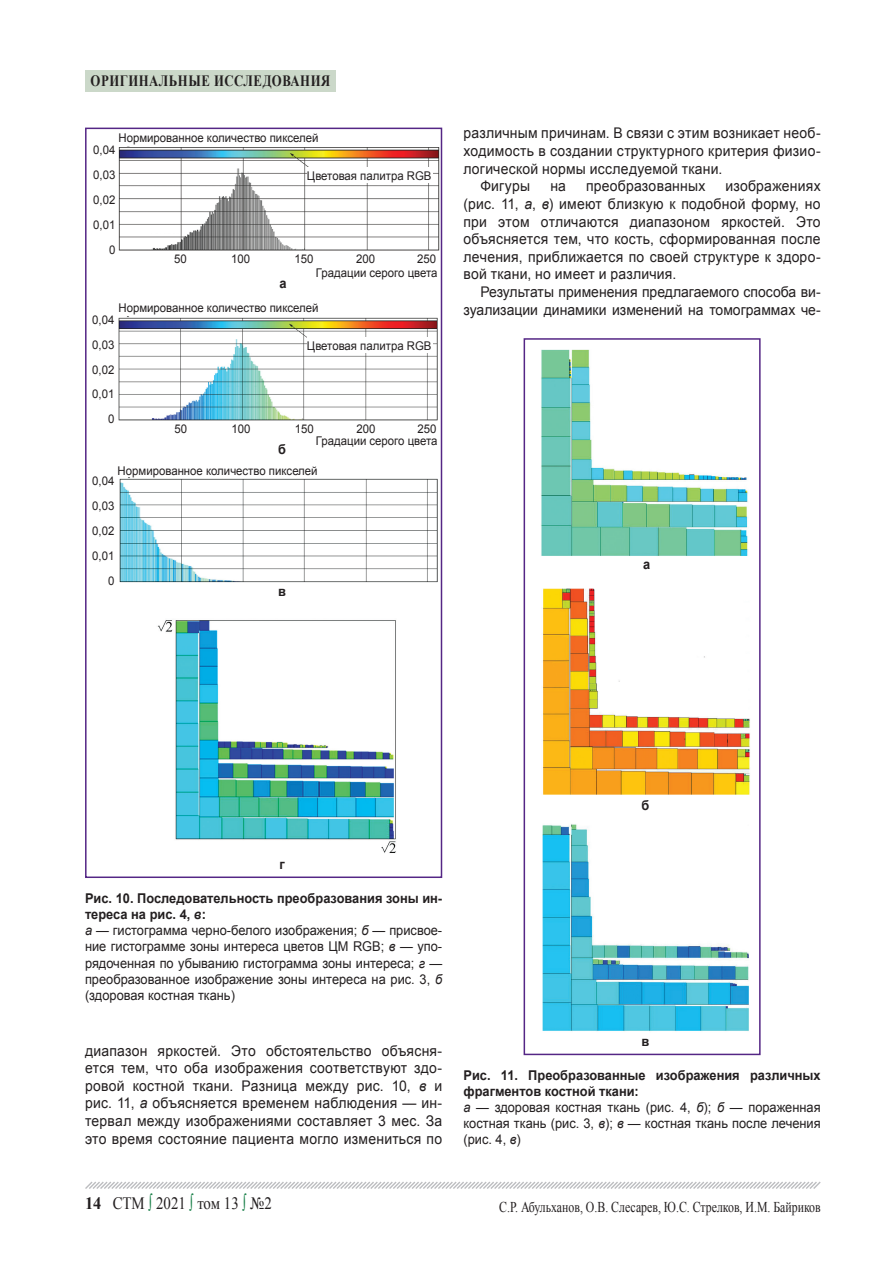
<style>
.page{position:relative;width:893px;height:1276px;background:#fff}
.page>*{position:absolute;margin:0;border:0;box-sizing:border-box;transform-origin:0 0}
.t1{font:17.4px "Times New Roman";color:#231f20;scale:.86 1}
.t2{font:700 15.75px "Times New Roman";letter-spacing:.04em;color:#231f20;scale:.81 1}
.Колонтитул{font:15px "Times New Roman";color:#231f20;scale:.79 1}
.Основной_текст{font:14.7px/17.7px "Arial";letter-spacing:.015em;color:#231f20;text-align:justify;scale:.95 1}
.Подрис_подпись{font:13.5px/16.2px "Arial";color:#231f20;text-align:justify;scale:.95 1}
.Подрис_подпись-2{font:700 13.5px/16.2px "Arial";color:#231f20;scale:.95 1}
.Jdiagr{font:12px "Arial";color:#231f20;scale:.95 1}
.Jsnos_copy{font:12px "Arial";letter-spacing:.005em;color:#231f20;scale:.95 1}
.s1{font-style:italic}
.s2{font-weight:700}
.s3{color:#127c43}
</style>
<div class="page">
<svg style="left:85px;top:1181px;width:736px;height:8px"></svg>
<div style="left:85px;top:70px;width:251px;height:21px;background:#cbd8c9"></div>
<img style="left:118px;top:146px;width:325px;height:105px">
<img style="left:118px;top:316px;width:320px;height:105px">
<img style="left:119px;top:478px;width:319px;height:105px">
<div style="left:307px;top:167px;width:126px;height:16px;background:#fff"></div>
<div style="left:307px;top:337px;width:126px;height:16px;background:#fff"></div>
<img style="left:157px;top:620px;width:239px;height:233px">
<div style="left:85px;top:128px;width:357px;height:750px;border:2px solid #542685"></div>
<img style="left:541px;top:349px;width:207px;height:207px">
<img style="left:543px;top:588px;width:207px;height:207px">
<img style="left:542px;top:824px;width:207px;height:207px">
<div style="left:524px;top:338px;width:237px;height:717px;border:2px solid #542685"></div>
<p class="t2" style="left:87px;top:70px;width:158px">БИОТЕХНОЛОГИИ</p>
<p class="t2" style="left:91px;top:70px;width:297px">ОРИГИНАЛЬНЫЕ ИССЛЕДОВАНИЯ</p>
<p class="Jdiagr" style="left:118px;top:130px;width:212px">Нормированное количество пикселей</p>
<p class="Jsnos_copy" style="left:93px;top:142px;width:25px">0,04</p>
<p class="Jsnos_copy" style="left:93px;top:167px;width:25px">0,03</p>
<p class="Jsnos_copy" style="left:93px;top:192px;width:25px">0,02</p>
<p class="Jsnos_copy" style="left:93px;top:216px;width:25px">0,01</p>
<p class="Jsnos_copy" style="left:109px;top:241px;width:8px">0</p>
<p class="Jdiagr" style="left:307px;top:168px;width:133px">Цветовая палитра RGB</p>
<p class="Jdiagr" style="left:174px;top:251px;width:15px">50</p>
<p class="Jdiagr" style="left:231px;top:251px;width:22px">100</p>
<p class="Jdiagr" style="left:295px;top:251px;width:22px">150</p>
<p class="Jdiagr" style="left:356px;top:251px;width:22px">200</p>
<p class="Jdiagr" style="left:417px;top:251px;width:22px">250</p>
<p class="Подрис_подпись-2" style="left:280px;top:275px;width:9px">а</p>
<p class="Jdiagr" style="left:316px;top:264px;width:130px">Градации серого цвета</p>
<p class="Jdiagr" style="left:118px;top:300px;width:212px">Нормированное количество пикселей</p>
<p class="Jsnos_copy" style="left:92px;top:312px;width:25px">0,04</p>
<p class="Jsnos_copy" style="left:92px;top:336px;width:25px">0,03</p>
<p class="Jsnos_copy" style="left:92px;top:361px;width:25px">0,02</p>
<p class="Jsnos_copy" style="left:92px;top:386px;width:25px">0,01</p>
<p class="Jsnos_copy" style="left:108px;top:411px;width:8px">0</p>
<p class="Jdiagr" style="left:307px;top:338px;width:133px">Цветовая палитра RGB</p>
<p class="Jdiagr" style="left:174px;top:420px;width:15px">50</p>
<p class="Jdiagr" style="left:231px;top:420px;width:22px">100</p>
<p class="Jdiagr" style="left:295px;top:420px;width:22px">150</p>
<p class="Jdiagr" style="left:356px;top:420px;width:22px">200</p>
<p class="Jdiagr" style="left:417px;top:420px;width:22px">250</p>
<p class="Подрис_подпись-2" style="left:278px;top:441px;width:10px">б</p>
<p class="Jdiagr" style="left:316px;top:432px;width:130px">Градации серого цвета</p>
<p class="Jdiagr" style="left:118px;top:463px;width:212px">Нормированное количество пикселей</p>
<p class="Jsnos_copy" style="left:92px;top:473px;width:25px">0,04</p>
<p class="Jsnos_copy" style="left:92px;top:498px;width:25px">0,03</p>
<p class="Jsnos_copy" style="left:92px;top:523px;width:25px">0,02</p>
<p class="Jsnos_copy" style="left:92px;top:547px;width:25px">0,01</p>
<p class="Jsnos_copy" style="left:108px;top:572px;width:8px">0</p>
<p class="Подрис_подпись-2" style="left:278px;top:584px;width:10px">в</p>
<p class="Основной_текст" style="left:463px;top:124px;width:377px">различным причинам. В связи с этим возникает необ&shy;ходимость в создании структурного критерия физио&shy;логической нормы исследуемой ткани.</p>
<p class="Основной_текст" style="left:480px;top:177px;width:54px">Фигуры</p>
<p class="Основной_текст" style="left:550px;top:177px;width:18px">на</p>
<p class="Основной_текст" style="left:586px;top:177px;width:127px">преобразованных</p>
<p class="Основной_текст" style="left:463px;top:177px;width:377px;text-indent:262px">изображениях (рис. 11, <span class="s1">а</span>, <span class="s1">в</span>) имеют близкую к подобной форму, но при этом отличаются диапазоном яркостей. Это объясняется тем, что кость, сформированная после лечения, приближается по своей структуре к здоро&shy;вой ткани, но имеет и различия.</p>
<p class="Основной_текст" style="left:463px;top:283px;width:377px;text-align:right">Результаты применения предлагаемого способа ви&shy;зуализации динамики изменений на томограммах че-</p>
<p class="Подрис_подпись-2" style="left:643px;top:557px;width:9px">а</p>
<p class="Подрис_подпись-2" style="left:279px;top:856px;width:7px">г</p>
<p class="Подрис_подпись-2" style="left:85px;top:890px;width:377px">Рис. 10. Последовательность преобразования зоны ин&shy;тереса на рис. 4, <span class="s1">в</span>:</p>
<p class="Подрис_подпись" style="left:85px;top:922px;width:377px"><span class="s1">a</span> — гистограмма черно-белого изображения; <span class="s1">б</span> — присвое&shy;ние гистограмме зоны интереса цветов ЦМ RGB; <span class="s1">в</span> — упо&shy;рядоченная по убыванию гистограмма зоны интереса; <span class="s1">г</span> — преобразованное изображение зоны интереса на рис. 3, <span class="s1">б </span>(здоровая костная ткань)</p>
<p class="Основной_текст" style="left:85px;top:1041px;width:377px">диапазон яркостей. Это обстоятельство объясня&shy;ется тем, что оба изображения соответствуют здо&shy;ровой костной ткани. Разница между рис. 10, <span class="s1">в</span> и рис. 11, <span class="s1">а</span> объясняется временем наблюдения — ин&shy;тервал между изображениями составляет 3 мес. За это время состояние пациента могло измениться по</p>
<p class="t1" style="left:85px;top:1191px;width:219px"><span class="s2">14</span> СТМ <span class="s3">∫</span> 2021 <span class="s3">∫</span> том 13 <span class="s3">∫</span> №2</p>
<p class="Подрис_подпись-2" style="left:641px;top:798px;width:10px">б</p>
<p class="Подрис_подпись-2" style="left:641px;top:1033px;width:10px">в</p>
<p class="Подрис_подпись-2" style="left:463px;top:1067px;width:377px">Рис. 11. Преобразованные изображения различных фрагментов костной ткани:</p>
<p class="Подрис_подпись" style="left:463px;top:1099px;width:377px"><span class="s1">a</span> — здоровая костная ткань (рис. 4, <span class="s1">б</span>); <span class="s1">б</span> — пораженная костная ткань (рис. 3, <span class="s1">в</span>); <span class="s1">в</span> — костная ткань после лечения (рис. 4, <span class="s1">в</span>)</p>
<p class="Колонтитул" style="left:499px;top:1197px;width:408px">С.Р. Абульханов, О.В. Слесарев, Ю.С. Стрелков, И.М. Байриков</p>
</div>
